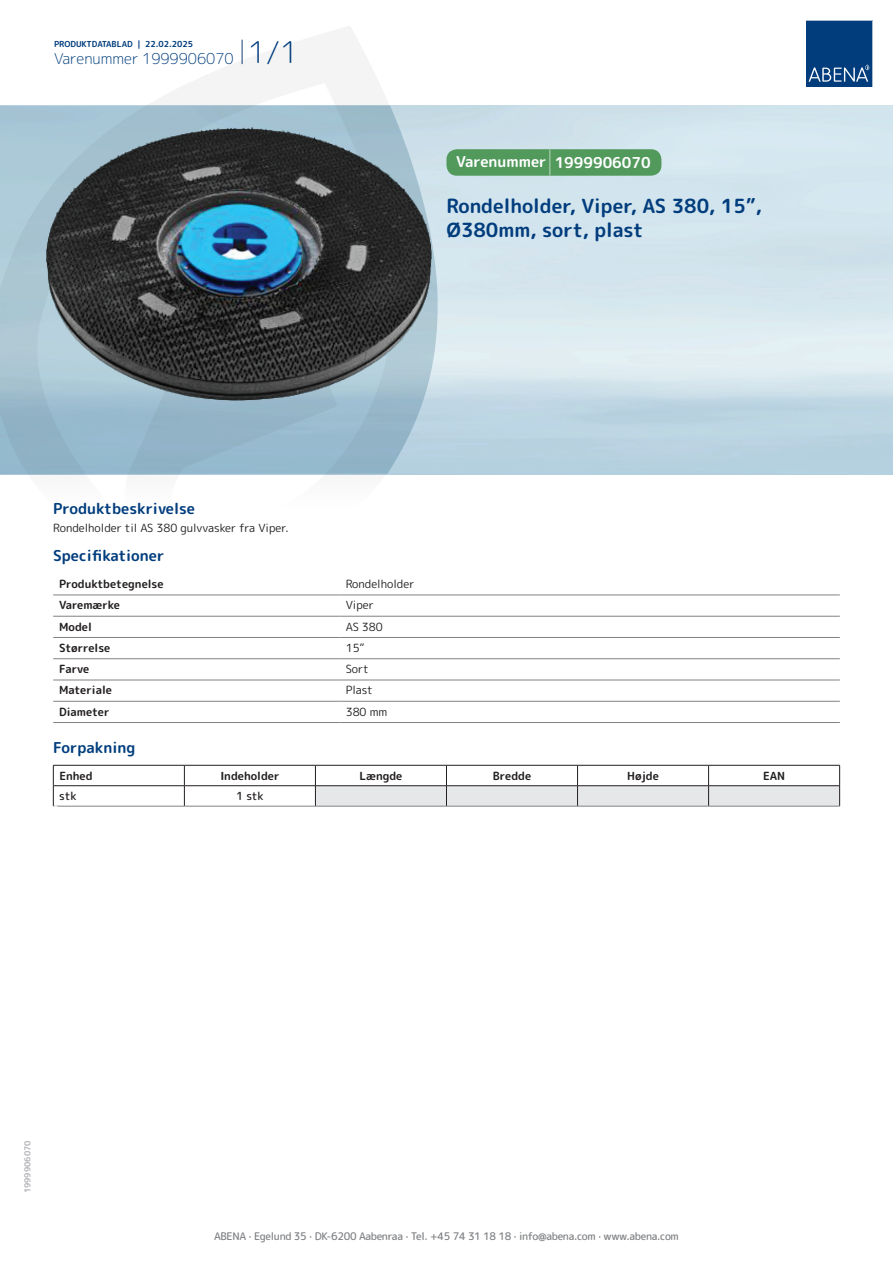
<style>
.page{position:relative;width:893px;height:1263px;background:#fff}
.page>*{position:absolute;margin:0;border:0;box-sizing:border-box;transform-origin:0 0}
.t1{font:700 19.5px/24px "Rounded Mplus 1 c";color:#013d7d}
.t2{font:700 15px "Rounded Mplus 1 c";color:#013d7d}
.t3{font:300 15px "Rounded Mplus 1 c";color:#013d7d}
.t4{font:700 15px "Rounded Mplus 1 c";color:#fff}
.t5{font:700 11.25px "Rounded Mplus 1 c";color:#231f20}
.t6{font:11.25px "Rounded Mplus 1 c";color:#231f20}
.t7{font:500 11.25px "Rounded Mplus 1 c";letter-spacing:-.01em;color:#231f20}
.t8{font:500 10.5px "Rounded Mplus 1 c";letter-spacing:-.03em;color:#808285}
.t9{font:700 10.5px "Rounded Mplus 1 c";color:#fff}
.t10{font:700 8.25px "Rounded Mplus 1 c";color:#013d7d}
.t11{font:700 8.25px "Rounded Mplus 1 c";color:#b2b3b7}
.s1{font-size:30px}
.s2{font-size:25.5px}
</style>
<div class="page">
<svg style="left:0;top:26px;width:439px;height:569px"></svg>
<svg style="left:0;top:106px;width:438px;height:368px;background:#9fbecf"></svg>
<svg style="left:242px;top:40px;width:1px;height:24px"></svg>
<svg style="left:806px;top:20px;width:67px;height:67px;background:#144b86"></svg>
<img style="left:47px;top:128px;width:384px;height:273px">
<hr style="left:53px;top:595px;width:287px;height:1px;background:#808285">
<hr style="left:340px;top:595px;width:500px;height:1px;background:#808285">
<hr style="left:53px;top:616px;width:287px;height:1px;background:#808285">
<hr style="left:340px;top:616px;width:500px;height:1px;background:#808285">
<hr style="left:53px;top:637px;width:287px;height:1px;background:#808285">
<hr style="left:340px;top:637px;width:500px;height:1px;background:#808285">
<hr style="left:53px;top:658px;width:287px;height:1px;background:#808285">
<hr style="left:340px;top:658px;width:500px;height:1px;background:#808285">
<hr style="left:53px;top:680px;width:287px;height:1px;background:#808285">
<hr style="left:340px;top:680px;width:500px;height:1px;background:#808285">
<hr style="left:53px;top:701px;width:287px;height:1px;background:#808285">
<hr style="left:340px;top:701px;width:500px;height:1px;background:#808285">
<hr style="left:53px;top:722px;width:287px;height:1px;background:#808285">
<hr style="left:340px;top:722px;width:500px;height:1px;background:#808285">
<hr style="left:53px;top:765px;width:131px;height:1px;background:#231f20">
<hr style="left:184px;top:765px;width:131px;height:1px;background:#231f20">
<hr style="left:53px;top:785px;width:131px;height:1px;background:#231f20">
<svg style="left:53px;top:765px;width:1px;height:41px"></svg>
<hr style="left:184px;top:785px;width:131px;height:1px;background:#231f20">
<svg style="left:184px;top:765px;width:1px;height:41px"></svg>
<svg style="left:315px;top:765px;width:525px;height:41px"></svg>
<hr style="left:53px;top:806px;width:131px;height:1px;background:#808285">
<hr style="left:184px;top:806px;width:131px;height:1px;background:#808285">
<hr style="left:315px;top:806px;width:131px;height:1px;background:#808285">
<hr style="left:446px;top:806px;width:131px;height:1px;background:#808285">
<hr style="left:577px;top:806px;width:132px;height:1px;background:#808285">
<hr style="left:709px;top:806px;width:131px;height:1px;background:#808285">
<div style="left:446px;top:149px;width:215px;height:27px;background:#52995c;border-radius:10px"></div>
<p class="t10" style="left:54px;top:38px;width:141px">PRODUKTDATABLAD | 22.02.2025</p>
<h2 class="t3" style="left:54px;top:48px;width:246px">Varenummer 1999906070 <span class="s1">1/1</span></h2>
<h2 class="t4" style="left:456px;top:152px;width:196px">Varenummer <span class="s2">|</span> 1999906070</h2>
<h1 class="t1" style="left:446px;top:194px;width:317px">Rondelholder, Viper, AS 380, 15”,<br>Ø380mm, sort, plast</h1>
<h2 class="t2" style="left:53px;top:498px;width:143px">Produktbeskrivelse</h2>
<p class="t6" style="left:53px;top:520px;width:237px">Rondelholder til AS 380 gulvvasker fra Viper.</p>
<h2 class="t2" style="left:53px;top:545px;width:113px">Specifikationer</h2>
<p class="t5" style="left:59px;top:576px;width:106px">Produktbetegnelse</p>
<p class="t6" style="left:346px;top:576px;width:70px">Rondelholder</p>
<p class="t5" style="left:59px;top:597px;width:62px">Varemærke</p>
<p class="t6" style="left:346px;top:597px;width:30px">Viper</p>
<p class="t5" style="left:59px;top:618px;width:34px">Model</p>
<p class="t6" style="left:346px;top:618px;width:39px">AS 380</p>
<p class="t5" style="left:59px;top:640px;width:53px">Størrelse</p>
<p class="t6" style="left:346px;top:640px;width:20px">15”</p>
<p class="t5" style="left:59px;top:661px;width:32px">Farve</p>
<p class="t6" style="left:346px;top:661px;width:25px">Sort</p>
<p class="t5" style="left:59px;top:682px;width:54px">Materiale</p>
<p class="t6" style="left:346px;top:682px;width:29px">Plast</p>
<p class="t5" style="left:59px;top:704px;width:52px">Diameter</p>
<p class="t6" style="left:346px;top:704px;width:43px">380 mm</p>
<h2 class="t2" style="left:53px;top:737px;width:84px">Forpakning</h2>
<p class="t5" style="left:59px;top:768px;width:35px">Enhed</p>
<p class="t5" style="left:220px;top:768px;width:61px">Indeholder</p>
<p class="t5" style="left:359px;top:768px;width:44px">Længde</p>
<p class="t5" style="left:493px;top:768px;width:40px">Bredde</p>
<p class="t5" style="left:627px;top:768px;width:33px">Højde</p>
<p class="t5" style="left:763px;top:768px;width:24px">EAN</p>
<p class="t7" style="left:59px;top:788px;width:19px">stk</p>
<p class="t7" style="left:236px;top:788px;width:29px">1 stk</p>
<p class="t9" style="left:53px;top:801px;width:7px">*</p>
<p class="t11" style="left:22px;top:1193px;width:54px;rotate:-90deg">1999906070</p>
<p class="t8" style="left:214px;top:1229px;width:466px">ABENA · Egelund 35 · DK-6200 Aabenraa · Tel. +45 74 31 18 18 · info@abena.com · www.abena.com</p>
</div>
